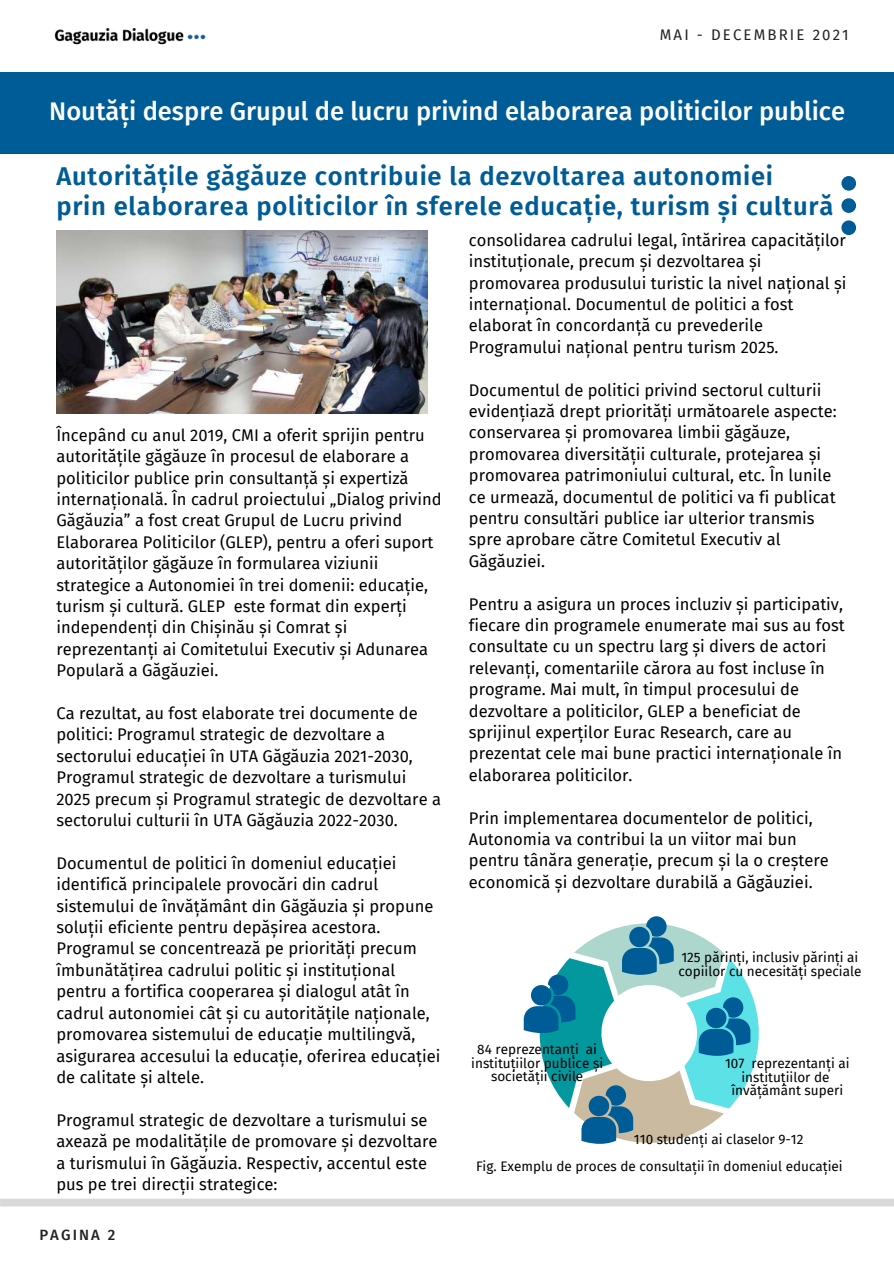
<style>
.page{position:relative;width:894px;height:1264px;background:#fff}
.page>*{position:absolute;margin:0;border:0;box-sizing:border-box;transform-origin:0 0}
.t1{font:600 25.5px/30.5px "Fira Sans";letter-spacing:.03em;color:#005c96}
.t2{font:500 25.5px "Fira Sans";color:#fff}
.t3{font:16.5px/21.5px "Fira Sans";color:#000}
.t4{font:15px "Fira Sans";letter-spacing:.14em;color:#222}
.t5{font:500 14.85px "Fira Sans";letter-spacing:.14em;color:#222}
.t6{font:13.5px/13.5px "Fira Sans";color:#000;text-align:center}
</style>
<div class="page">
<div style="left:0;top:72px;width:893px;height:81px;background:#005c96"></div>
<div style="left:841px;top:198px;width:14px;height:15px;background:#005c96;border-radius:50%"></div>
<div style="left:841px;top:176px;width:14px;height:15px;background:#005c96;border-radius:50%"></div>
<div style="left:841px;top:220px;width:14px;height:15px;background:#005c96;border-radius:50%"></div>
<svg style="left:0;top:1198px;width:893px;height:8px"></svg>
<img style="left:54px;top:28px;width:152px;height:17px">
<img style="left:56px;top:231px;width:371px;height:182px">
<svg style="left:523px;top:916px;width:236px;height:228px"></svg>
<p class="t4" style="left:659px;top:26px;width:190px">MAI - DECEMBRIE 2021</p>
<h1 class="t2" style="left:49px;top:96px;width:797px">Noutăți despre Grupul de lucru privind elaborarea politicilor publice</h1>
<h1 class="t1" style="left:56px;top:161px;width:778px">Autoritățile găgăuze contribuie la dezvoltarea autonomiei<br>prin elaborarea politicilor în sferele educație, turism și cultură</h1>
<p class="t3" style="left:56px;top:424px;width:386px">Începând cu anul 2019, CMI a oferit sprijin pentru autoritățile găgăuze în procesul de elaborare a politicilor publice prin consultanță și expertiză internațională. În cadrul proiectului „Dialog privind Găgăuzia” a fost creat Grupul de Lucru privind Elaborarea Politicilor (GLEP), pentru a oferi suport autorităților găgăuze în formularea viziunii strategice a Autonomiei în trei domenii: educație, turism și cultură. GLEP este format din experți independenți din Chișinău și Comrat și reprezentanți ai Comitetului Executiv și Adunarea Populară a Găgăuziei.</p>
<p class="t3" style="left:56px;top:702px;width:386px">Ca rezultat, au fost elaborate trei documente de politici: Programul strategic de dezvoltare a sectorului educației în UTA Găgăuzia 2021-2030, Programul strategic de dezvoltare a turismului 2025 precum și Programul strategic de dezvoltare a sectorului culturii în UTA Găgăuzia 2022-2030.</p>
<p class="t3" style="left:56px;top:852px;width:385px">Documentul de politici în domeniul educației identifică principalele provocări din cadrul sistemului de învățământ din Găgăuzia și propune soluții eficiente pentru depășirea acestora.<br>Programul se concentrează pe priorități precum îmbunătățirea cadrului politic și instituțional pentru a fortifica cooperarea și dialogul atât în cadrul autonomiei cât și cu autoritățile naționale, promovarea sistemului de educație multilingvă, asigurarea accesului la educație, oferirea educației de calitate și altele.</p>
<p class="t3" style="left:56px;top:1109px;width:382px">Programul strategic de dezvoltare a turismului se axează pe modalitățile de promovare și dezvoltare a turismului în Găgăuzia. Respectiv, accentul este pus pe trei direcții strategice:</p>
<p class="t5" style="left:39px;top:1225px;width:77px">PAGINA 2</p>
<p class="t3" style="left:468px;top:229px;width:379px">consolidarea cadrului legal, întărirea capacităților instituționale, precum și dezvoltarea și promovarea produsului turistic la nivel național și internațional. Documentul de politici a fost elaborat în concordanță cu prevederile Programului național pentru turism 2025.</p>
<p class="t3" style="left:468px;top:379px;width:369px">Documentul de politici privind sectorul culturii evidențiază drept priorități următoarele aspecte: conservarea și promovarea limbii găgăuze, promovarea diversității culturale, protejarea și promovarea patrimoniului cultural, etc. În lunile ce urmează, documentul de politici va fi publicat pentru consultări publice iar ulterior transmis spre aprobare către Comitetul Executiv al Găgăuziei.</p>
<p class="t3" style="left:468px;top:593px;width:377px">Pentru a asigura un proces incluziv și participativ, fiecare din programele enumerate mai sus au fost consultate cu un spectru larg și divers de actori relevanți, comentariile cărora au fost incluse în programe. Mai mult, în timpul procesului de dezvoltare a politicilor, GLEP a beneficiat de sprijinul experților Eurac Research, care au prezentat cele mai bune practici internaționale în elaborarea politicilor.</p>
<p class="t3" style="left:468px;top:807px;width:361px">Prin implementarea documentelor de politici, Autonomia va contribui la un viitor mai bun pentru tânăra generație, precum și la o creștere economică și dezvoltare durabilă a Găgăuziei.</p>
<p class="t6" style="left:471px;top:1043px;width:133px">84 reprezentanți ai instituțiilor publice și societății civile</p>
<p class="t6" style="left:678px;top:950px;width:184px;text-align:left">125 părinți, inclusiv părinți ai copiilor cu necesități speciale</p>
<p class="t6" style="left:724px;top:1056px;width:126px">107 reprezentanți ai instituțiilor de învățământ superi</p>
<p class="t6" style="left:633px;top:1132px;width:171px">110 studenți ai claselor 9-12</p>
<p class="t6" style="left:476px;top:1159px;width:368px">Fig. Exemplu de proces de consultații în domeniul educației</p>
</div>
